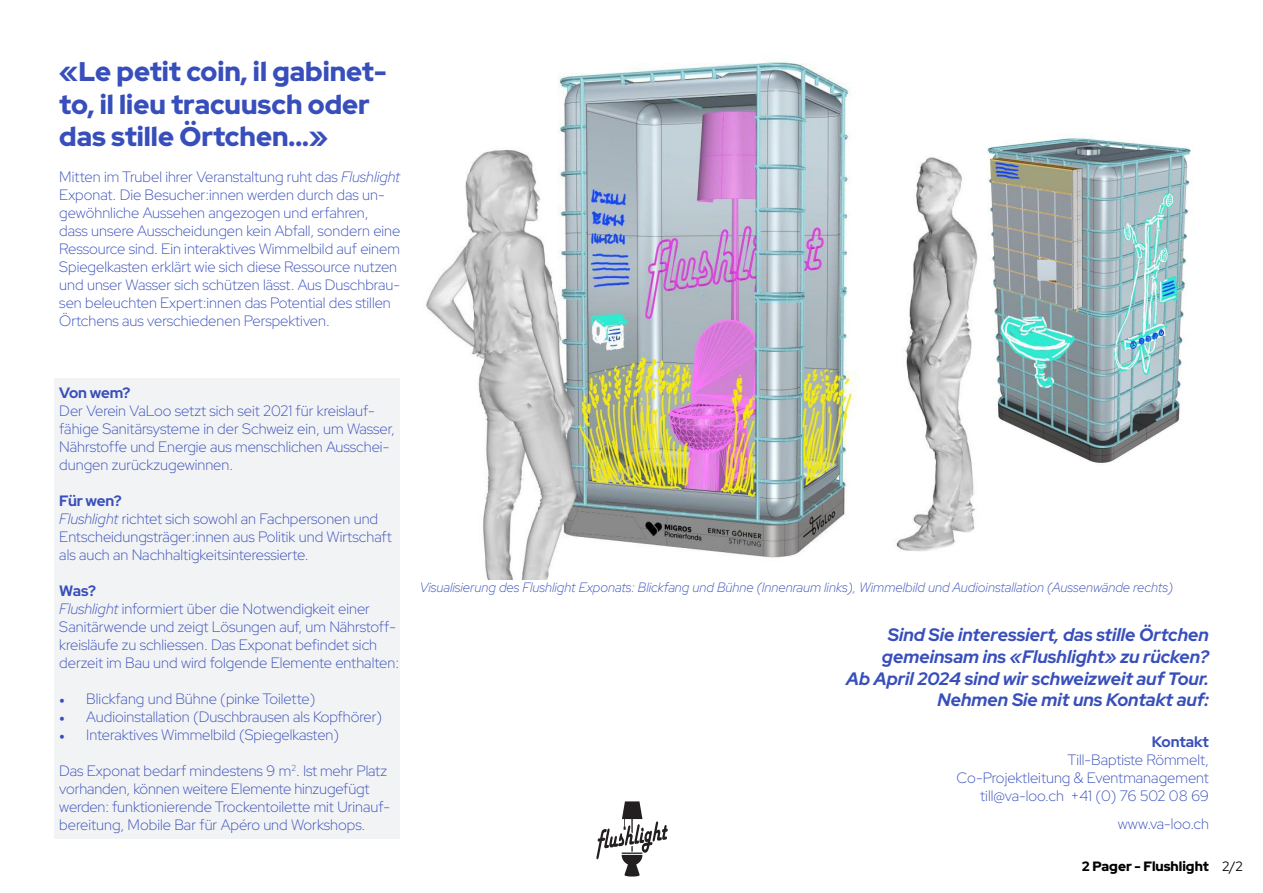
<style>
.page{position:relative;width:1263px;height:893px;background:#fff}
.page>*{position:absolute;margin:0;border:0;box-sizing:border-box;transform-origin:0 0}
.t1{font:900 27px/32.4px "Red Hat Display";color:#384fbb}
.t2{font:italic 700 18px/21.6px "Red Hat Display";color:#384fbb;text-align:right}
.t3{font:300 15px/18px "Red Hat Display";color:#384fbb}
.t4{font:700 15px "Red Hat Display";letter-spacing:-.015em;color:#384fbb}
.t5{font:italic 300 13.5px "Red Hat Display";color:#384fbb}
.t6{font:900 13.5px "Red Hat Display";color:#000002}
.s1{font-style:italic}
.s2{font-family:"Minion Pro";font-weight:400}
.s3{font-weight:700}
.s4{font-weight:400}
</style>
<div class="page">
<img style="left:426px;top:61px;width:552px;height:519px">
<div style="left:54px;top:378px;width:346px;height:461px;background:#f2f3f4"></div>
<svg style="left:596px;top:801px;width:72px;height:75px"></svg>
<img style="left:987px;top:138px;width:204px;height:325px">
<p class="t1" style="left:59px;top:55px;width:329px">«Le petit coin, il gabinet&shy;to, il lieu tracuusch oder das stille Örtchen...»</p>
<p class="t3" style="left:59px;top:168px;width:342px">Mitten im Trubel ihrer Veranstaltung ruht das <span class="s1">Flushlight<br></span>Exponat. Die Besucher:innen werden durch das un&shy;gewöhnliche Aussehen angezogen und erfahren,</p>
<p class="t3" style="left:59px;top:222px;width:343px">dass unsere Ausscheidungen kein Abfall, sondern eine Ressource sind. Ein interaktives Wimmelbild auf einem Spiegelkasten erklärt wie sich diese Ressource nutzen und unser Wasser sich schützen lässt. Aus Duschbrau&shy;sen beleuchten Expert:innen das Potential des stillen Örtchens aus verschiedenen Perspektiven.</p>
<p class="t4" style="left:59px;top:383px;width:73px">Von wem?</p>
<p class="t3" style="left:59px;top:402px;width:337px">Der Verein VaLoo setzt sich seit 2021 für kreislauf&shy;fähige Sanitärsysteme in der Schweiz ein, um Wasser, Nährstoffe und Energie aus menschlichen Ausschei&shy;dungen zurückzugewinnen.</p>
<p class="t4" style="left:59px;top:491px;width:64px">Für wen?</p>
<p class="t3" style="left:59px;top:510px;width:334px"><span class="s1">Flushlight</span> richtet sich sowohl an Fachpersonen und<br>Entscheidungsträger:innen aus Politik und Wirtschaft als auch an Nachhaltigkeitsinteressierte.</p>
<p class="t4" style="left:59px;top:581px;width:38px">Was?</p>
<p class="t3" style="left:59px;top:600px;width:341px"><span class="s1">Flushlight</span> informiert über die Notwendigkeit einer Sanitärwende und zeigt Lösungen auf, um Nährstoff&shy;kreisläufe zu schliessen. Das Exponat befindet sich derzeit im Bau und wird folgende Elemente enthalten:</p>
<p class="t3" style="left:59px;top:690px;width:258px"><span class="s2">•</span> Blickfang und Bühne (pinke Toilette)</p>
<p class="t3" style="left:59px;top:708px;width:324px"><span class="s2">•</span> Audioinstallation (Duschbrausen als Kopfhörer)</p>
<p class="t3" style="left:59px;top:726px;width:281px"><span class="s2">•</span> Interaktives Wimmelbild (Spiegelkasten)</p>
<p class="t3" style="left:59px;top:762px;width:332px">Das Exponat bedarf mindestens 9 m<sup>2</sup>. Ist mehr Platz vorhanden, können weitere Elemente hinzugefügt werden: funktionierende Trockentoilette mit Urinauf&shy;bereitung, Mobile Bar für Apéro und Workshops.</p>
<p class="t5" style="left:420px;top:578px;width:755px">Visualisierung des Flushlight Exponats: Blickfang und Bühne (Innenraum links), Wimmelbild und Audioinstallation (Aussenwände rechts)</p>
<p class="t2" style="left:888px;top:624px;width:323px">Sind Sie interessiert, das stille Örtchen</p>
<p class="t2" style="left:882px;top:645px;width:329px">gemeinsam ins «Flushlight» zu rücken?</p>
<p class="t2" style="left:846px;top:667px;width:364px">Ab April 2024 sind wir schweizweit auf Tour.<br>Nehmen Sie mit uns Kontakt auf:</p>
<p class="t3" style="left:1067px;top:732px;width:143px;text-align:right"><span class="s3">Kontakt<br></span>Till-Baptiste Römmelt,</p>
<p class="t3" style="left:956px;top:768px;width:254px">Co-Projektleitung &amp; Eventmanagement</p>
<p class="t3" style="left:980px;top:786px;width:230px">till@va-loo.ch +41 (0) 76 502 08 69</p>
<p class="t3" style="left:1118px;top:814px;width:93px">www.va-loo.ch</p>
<p class="t6" style="left:1082px;top:858px;width:162px">2 Pager - Flushlight <span class="s4">2/2</span></p>
</div>
